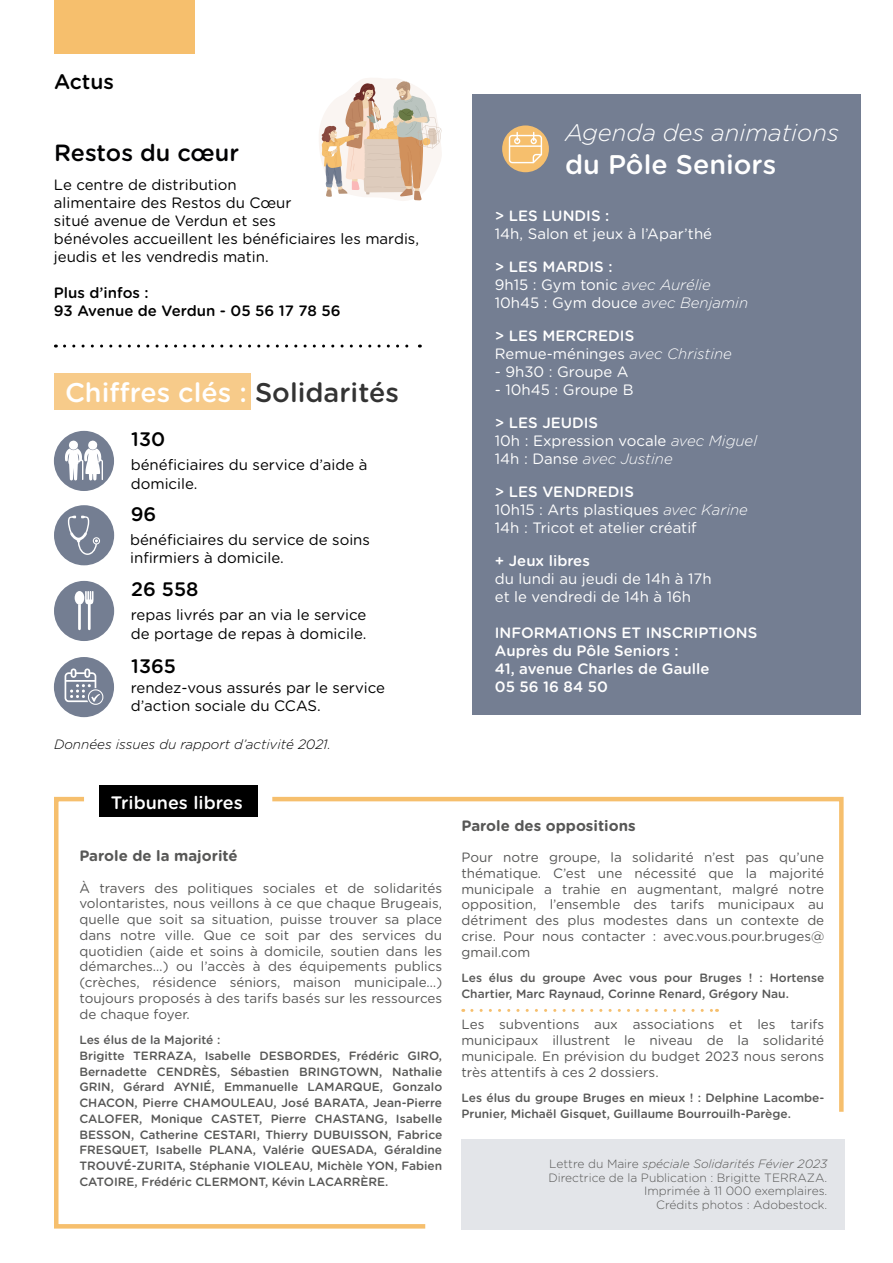
<style>
.page{position:relative;width:893px;height:1263px;background:#fff}
.page>*{position:absolute;margin:0;border:0;box-sizing:border-box;transform-origin:0 0}
.t1{font:500 27px "Gotham Rounded";color:#fff}
.t2{font:italic 300 24px "Gotham Rounded";color:#fff}
.t3{font:500 23.4px "Gotham Rounded";color:#020203}
.t4{font:500 21px "Gotham Rounded";color:#000}
.t5{font:500 19.5px "Gotham Rounded";color:#000}
.t6{font:500 18px "Gotham Rounded";color:#fff}
.t7{font:15px/18px "Gotham Rounded";color:#000}
.t8{font:15px/18px "Gotham Rounded";color:#fff}
.t9{font:500 15px/18px "Gotham Rounded";color:#fff}
.t10{font:500 15px/18px "Gotham Rounded";color:#000}
.t11{font:700 15px "Gotham Rounded";color:#575756}
.t12{font:13.5px/15.8px "Gotham Rounded";color:#575756;text-align:justify}
.t13{font:italic 300 13.5px "Gotham Rounded";color:#000}
.t14{font:500 12px/15.8px "Gotham Rounded";color:#575756}
.t15{font:300 12px/13.5px "Gotham Rounded";color:#575756;text-align:right}
.s1{color:#000}
.s2{font-weight:500}
.s3{font-weight:300;font-style:italic}
.s4{font-style:italic}
</style>
<div class="page">
<div style="left:472px;top:94px;width:388px;height:620px;background:#747e92"></div>
<svg style="left:430px;top:796px;width:414px;height:316px"></svg>
<div style="left:461px;top:1140px;width:384px;height:90px;background:#e3e5e9"></div>
<div style="left:99px;top:785px;width:158px;height:32px;background:#000"></div>
<svg style="left:54px;top:795px;width:376px;height:434px"></svg>
<div style="left:54px;top:0;width:141px;height:53px;background:#f6bf6d"></div>
<svg style="left:502px;top:125px;width:47px;height:47px"></svg>
<svg style="left:509px;top:132px;width:33px;height:31px"></svg>
<svg style="left:472px;top:1009px;width:245px;height:3px"></svg>
<svg style="left:64px;top:345px;width:356px;height:3px"></svg>
<svg style="left:319px;top:78px;width:123px;height:123px"></svg>
<div style="left:54px;top:373px;width:197px;height:36px;background:#f7cb8a"></div>
<div style="left:54px;top:431px;width:60px;height:60px;background:#747e92;border-radius:50%"></div>
<div style="left:54px;top:505px;width:60px;height:60px;background:#747e92;border-radius:50%"></div>
<div style="left:54px;top:581px;width:60px;height:60px;background:#747e92;border-radius:50%"></div>
<div style="left:75px;top:591px;width:9px;height:14px;background:#fff;border-radius:50%"></div>
<svg style="left:78px;top:591px;width:16px;height:39px"></svg>
<div style="left:54px;top:657px;width:60px;height:60px;background:#747e92;border-radius:50%"></div>
<svg style="left:65px;top:440px;width:38px;height:40px"></svg>
<svg style="left:68px;top:516px;width:32px;height:39px"></svg>
<svg style="left:65px;top:668px;width:38px;height:37px"></svg>
<h3 class="t4" style="left:54px;top:67px;width:62px">Actus</h3>
<h3 class="t3" style="left:54px;top:136px;width:186px">Restos du cœur</h3>
<p class="t7" style="left:54px;top:175px;width:367px">Le centre de distribution<br>alimentaire des Restos du Cœur<br>situé avenue de Verdun et ses<br>bénévoles accueillent les bénéficiaires les mardis, jeudis et les vendredis matin.</p>
<p class="t10" style="left:54px;top:283px;width:288px">Plus d’infos :<br>93 Avenue de Verdun - 05 56 17 78 56</p>
<h1 class="t1" style="left:65px;top:373px;width:335px">Chiffres clés : <span class="s1">Solidarités</span></h1>
<h3 class="t5" style="left:131px;top:425px;width:35px">130</h3>
<p class="t7" style="left:131px;top:455px;width:238px;line-height:18.6px">bénéficiaires du service d’aide à domicile.</p>
<h3 class="t5" style="left:131px;top:500px;width:27px">96</h3>
<p class="t7" style="left:130px;top:530px;width:241px;line-height:18.6px">bénéficiaires du service de soins infirmiers à domicile.</p>
<h3 class="t5" style="left:131px;top:575px;width:69px">26 558</h3>
<p class="t7" style="left:131px;top:605px;width:237px;line-height:18.6px">repas livrés par an via le service de portage de repas à domicile.</p>
<h3 class="t5" style="left:131px;top:652px;width:46px">1365</h3>
<p class="t7" style="left:131px;top:677px;width:256px;line-height:18.6px">rendez-vous assurés par le service d’action sociale du CCAS.</p>
<p class="t13" style="left:54px;top:735px;width:278px">Données issues du rapport d’activité 2021.</p>
<h3 class="t6" style="left:111px;top:789px;width:134px">Tribunes libres</h3>
<p class="t11" style="left:79px;top:845px;width:160px">Parole de la majorité</p>
<p class="t12" style="left:79px;top:879px;width:364px">À travers des politiques sociales et de solidarités volontaristes, nous veillons à ce que chaque Brugeais, quelle que soit sa situation, puisse trouver sa place dans notre ville. Que ce soit par des services du quotidien (aide et soins à domicile, soutien dans les démarches…) ou l’accès à des équipements publics (crèches, résidence séniors, maison municipale…) toujours proposés à des tarifs basés sur les ressources de chaque foyer.</p>
<p class="t14" style="left:79px;top:1031px;width:364px">Les élus de la Majorité :<br>Brigitte TERRAZA, Isabelle DESBORDES, Frédéric GIRO, Bernadette CENDRÈS, Sébastien BRINGTOWN, Nathalie GRIN, Gérard AYNIÉ, Emmanuelle LAMARQUE, Gonzalo CHACON, Pierre CHAMOULEAU, José BARATA, Jean-Pierre CALOFER, Monique CASTET, Pierre CHASTANG, Isabelle BESSON, Catherine CESTARI, Thierry DUBUISSON, Fabrice FRESQUET, Isabelle PLANA, Valérie QUESADA, Géraldine TROUVÉ-ZURITA, Stéphanie VIOLEAU, Michèle YON, Fabien CATOIRE, Frédéric CLERMONT, Kévin LACARRÈRE.</p>
<h2 class="t2" style="left:565px;top:117px;width:275px">Agenda des animations</h2>
<h1 class="t1" style="left:565px;top:145px;width:213px">du Pôle Seniors</h1>
<p class="t9" style="left:495px;top:206px;width:116px">&gt; LES LUNDIS :</p>
<p class="t8" style="left:495px;top:224px;width:219px">14h, Salon et jeux à l’Apar’thé</p>
<p class="t8" style="left:495px;top:257px;width:255px"><span class="s2">&gt; LES MARDIS :<br></span>9h15 : Gym tonic <span class="s3">avec Aurélie<br></span>10h45 : Gym douce <span class="s3">avec Benjamin</span></p>
<p class="t8" style="left:495px;top:326px;width:239px"><span class="s2">&gt; LES MERCREDIS<br></span>Remue-méninges <span class="s3">avec Christine</span></p>
<p class="t8" style="left:495px;top:362px;width:135px">- 9h30 : Groupe A</p>
<p class="t8" style="left:495px;top:380px;width:140px">- 10h45 : Groupe B</p>
<p class="t8" style="left:495px;top:413px;width:264px"><span class="s2">&gt; LES JEUDIS<br></span>10h : Expression vocale <span class="s3">avec Miguel<br></span>14h : Danse <span class="s3">avec Justine</span></p>
<p class="t8" style="left:495px;top:482px;width:255px"><span class="s2">&gt; LES VENDREDIS<br></span>10h15 : Arts plastiques <span class="s3">avec Karine<br></span>14h : Tricot et atelier créatif</p>
<p class="t9" style="left:495px;top:551px;width:97px">+ Jeux libres</p>
<p class="t8" style="left:495px;top:569px;width:218px">du lundi au jeudi de 14h à 17h et le vendredi de 14h à 16h</p>
<p class="t9" style="left:495px;top:623px;width:264px">INFORMATIONS ET INSCRIPTIONS<br>Auprès du Pôle Seniors :<br>41, avenue Charles de Gaulle<br>05 56 16 84 50</p>
<p class="t11" style="left:461px;top:814px;width:176px">Parole des oppositions</p>
<p class="t12" style="left:461px;top:849px;width:364px">Pour notre groupe, la solidarité n’est pas qu’une thématique. C’est une nécessité que la majorité municipale a trahie en augmentant, malgré notre opposition, l’ensemble des tarifs municipaux au détriment des plus modestes dans un contexte de crise. Pour nous contacter : avec.vous.pour.bruges@ gmail.com</p>
<p class="t14" style="left:461px;top:969px;width:364px">Les élus du groupe Avec vous pour Bruges ! : Hortense<br>Chartier, Marc Raynaud, Corinne Renard, Grégory Nau.</p>
<p class="t12" style="left:461px;top:1016px;width:364px">Les subventions aux associations et les tarifs municipaux illustrent le niveau de la solidarité municipale. En prévision du budget 2023 nous serons très attentifs à ces 2 dossiers.</p>
<p class="t14" style="left:461px;top:1089px;width:364px">Les élus du groupe Bruges en mieux ! : Delphine Lacombe-<br>Prunier, Michaël Gisquet, Guillaume Bourrouilh-Parège.</p>
<p class="t15" style="left:548px;top:1157px;width:281px">Lettre du Maire <span class="s4">spéciale Solidarités Févier 2023<br></span>Directrice de la Publication : Brigitte TERRAZA.<br>Imprimée à 11 000 exemplaires.<br>Crédits photos : Adobestock.</p>
</div>
